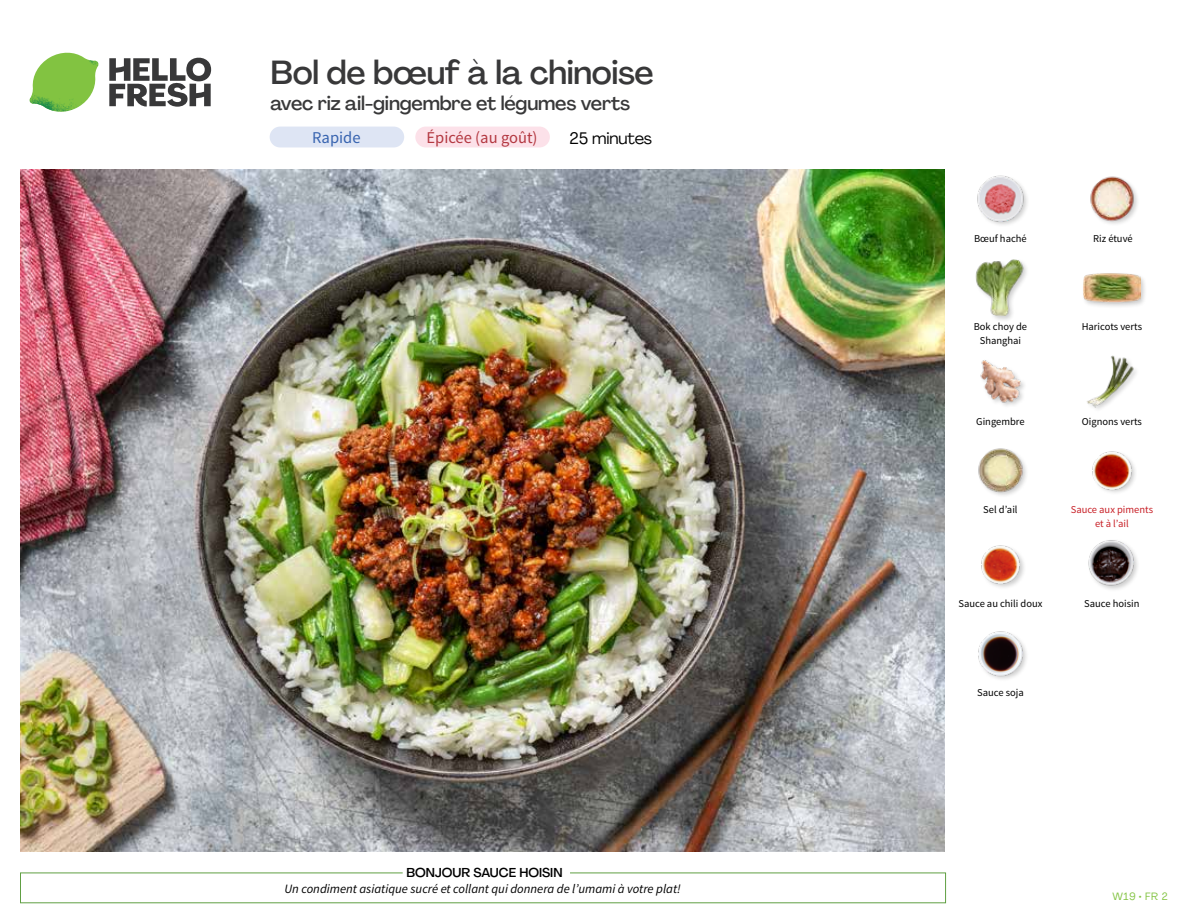
<style>
.page{position:relative;width:1188px;height:918px;background:#fff}
.page>*{position:absolute;margin:0;border:0;box-sizing:border-box;transform-origin:0 0}
.t1{font:500 33px "Agrandir";letter-spacing:-.01em;color:#383839}
.t2{font:500 19.5px "Agrandir";letter-spacing:-.01em;color:#383839}
.t3{font:16.5px "Source Sans Pro";color:#b33841}
.t4{font:16.5px "Agrandir";letter-spacing:-.01em;color:#000}
.t5{font:16.5px "Source Sans Pro";color:#3763af}
.t6{font:italic 12.75px "Source Sans Pro";color:#000}
.t7{font:500 12.75px "Agrandir";color:#000}
.t8{font:10.5px "Source Sans Pro";color:#000}
.t9{font:10.5px/13.5px "Source Sans Pro";color:#c82027;text-align:center}
.t10{font:10.5px "Agrandir";color:#82c341}
</style>
<div class="page">
<div style="left:270px;top:127px;width:134px;height:20px;background:#dee5f4;border-radius:10px"></div>
<div style="left:415px;top:127px;width:135px;height:20px;background:#fce1e9;border-radius:10px"></div>
<svg style="left:109px;top:57px;width:102px;height:50px"></svg>
<svg style="left:34px;top:53px;width:62px;height:40px"></svg>
<img style="left:67px;top:53px;width:32px;height:26px">
<img style="left:33px;top:75px;width:59px;height:11px">
<img style="left:29px;top:79px;width:61px;height:33px">
<img style="left:65px;top:86px;width:27px;height:25px">
<div style="left:20px;top:873px;width:926px;height:30px;border:1px solid #609f43"></div>
<div style="left:403px;top:865px;width:167px;height:15px;background:#fff"></div>
<img style="left:21px;top:170px;width:924px;height:682px">
<img style="left:978px;top:631px;width:49px;height:48px">
<img style="left:1088px;top:540px;width:50px;height:50px">
<img style="left:981px;top:545px;width:43px;height:43px">
<img style="left:1092px;top:451px;width:43px;height:42px">
<img style="left:978px;top:448px;width:48px;height:48px">
<img style="left:1087px;top:355px;width:49px;height:54px">
<img style="left:980px;top:360px;width:44px;height:46px">
<div style="left:1082px;top:271px;width:65px;height:39px;background:#000;opacity:.2"></div>
<img style="left:1083px;top:271px;width:58px;height:39px">
<div style="left:975px;top:258px;width:54px;height:65px;background:#000;opacity:.2"></div>
<img style="left:975px;top:259px;width:54px;height:57px">
<img style="left:1090px;top:176px;width:48px;height:48px">
<img style="left:977px;top:175px;width:50px;height:50px">
<h1 class="t1" style="left:271px;top:52px;width:385px">Bol de bœuf à la chinoise</h1>
<h2 class="t2" style="left:271px;top:91px;width:361px">avec riz ail-gingembre et légumes verts</h2>
<h3 class="t5" style="left:312px;top:128px;width:50px">Rapide</h3>
<h3 class="t3" style="left:427px;top:128px;width:113px">Épicée (au goût)</h3>
<h3 class="t4" style="left:570px;top:128px;width:84px">25 minutes</h3>
<p class="t7" style="left:406px;top:864px;width:158px">BONJOUR SAUCE HOISIN</p>
<p class="t6" style="left:284px;top:881px;width:398px">Un condiment asiatique sucré et collant qui donnera de l’umami à votre plat!</p>
<p class="t8" style="left:974px;top:232px;width:54px">Bœuf haché</p>
<p class="t8" style="left:1093px;top:232px;width:41px">Riz étuvé</p>
<p class="t8" style="left:974px;top:320px;width:55px">Bok choy de</p>
<p class="t8" style="left:1082px;top:320px;width:62px">Haricots verts</p>
<p class="t8" style="left:980px;top:334px;width:43px">Shanghai</p>
<p class="t8" style="left:976px;top:415px;width:50px">Gingembre</p>
<p class="t8" style="left:1082px;top:415px;width:62px">Oignons verts</p>
<p class="t8" style="left:983px;top:503px;width:36px">Sel d’ail</p>
<p class="t9" style="left:1071px;top:503px;width:84px">Sauce aux piments et à l’ail</p>
<p class="t8" style="left:958px;top:597px;width:86px">Sauce au chili doux</p>
<p class="t8" style="left:1084px;top:597px;width:57px">Sauce hoisin</p>
<p class="t8" style="left:977px;top:686px;width:48px">Sauce soja</p>
<p class="t10" style="left:1113px;top:890px;width:57px">W19 • FR 2</p>
</div>
